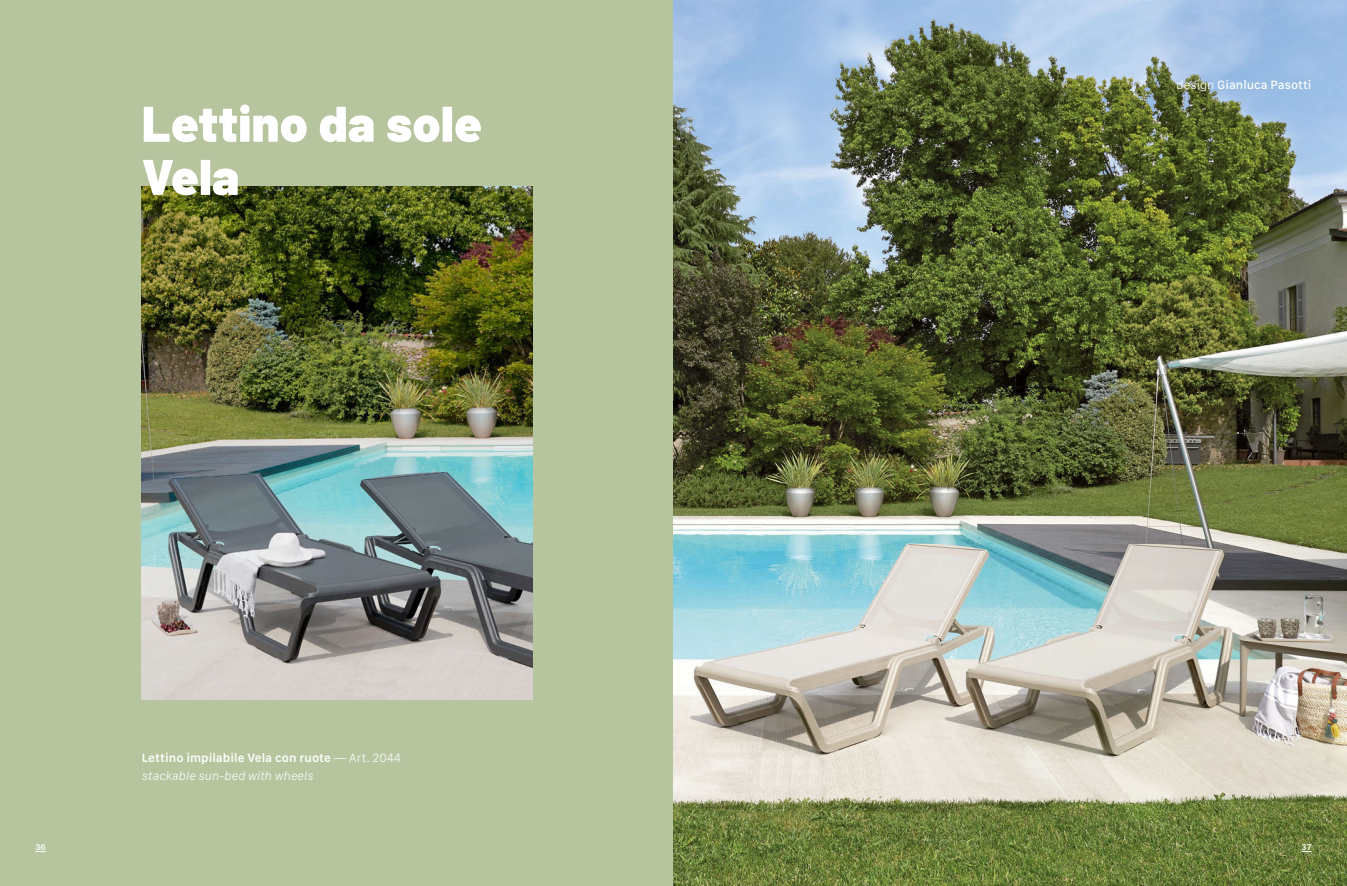
<style>
.page{position:relative;width:1347px;height:886px;background:#fff}
.page>*{position:absolute;margin:0;border:0;box-sizing:border-box;transform-origin:0 0}
.t1{font:900 50px "Barlow";letter-spacing:.01em;color:#fff}
.t2{font:600 12.5px "San Francisco Text";color:#fff}
.t3{font:italic 300 12.5px "San Francisco Text";color:#fff}
.t4{font:500 12.5px "San Francisco Text";color:#fff}
.t5{font:600 8.75px "San Francisco Text";color:#fff}
.s1{font-weight:300}
</style>
<div class="page">
<div style="left:0;top:0;width:673px;height:886px;background:#b7c59f"></div>
<img style="left:673px;top:0;width:673px;height:886px">
<img style="left:142px;top:186px;width:390px;height:514px">
<p class="t1" style="left:142px;top:86px;width:341px">Lettino da sole</p>
<p class="t1" style="left:142px;top:139px;width:99px">Vela</p>
<p class="t2" style="left:142px;top:750px;width:261px">Lettino impilabile Vela con ruote <span class="s1">— Art. 2044</span></p>
<p class="t3" style="left:142px;top:768px;width:173px">stackable sun-bed with wheels</p>
<p class="t4" style="left:1176px;top:77px;width:136px"><span class="s1">design</span> Gianluca Pasotti</p>
<p class="t5" style="left:35px;top:842px;width:12px">36</p>
<p class="t5" style="left:1301px;top:842px;width:11px">37</p>
</div>
